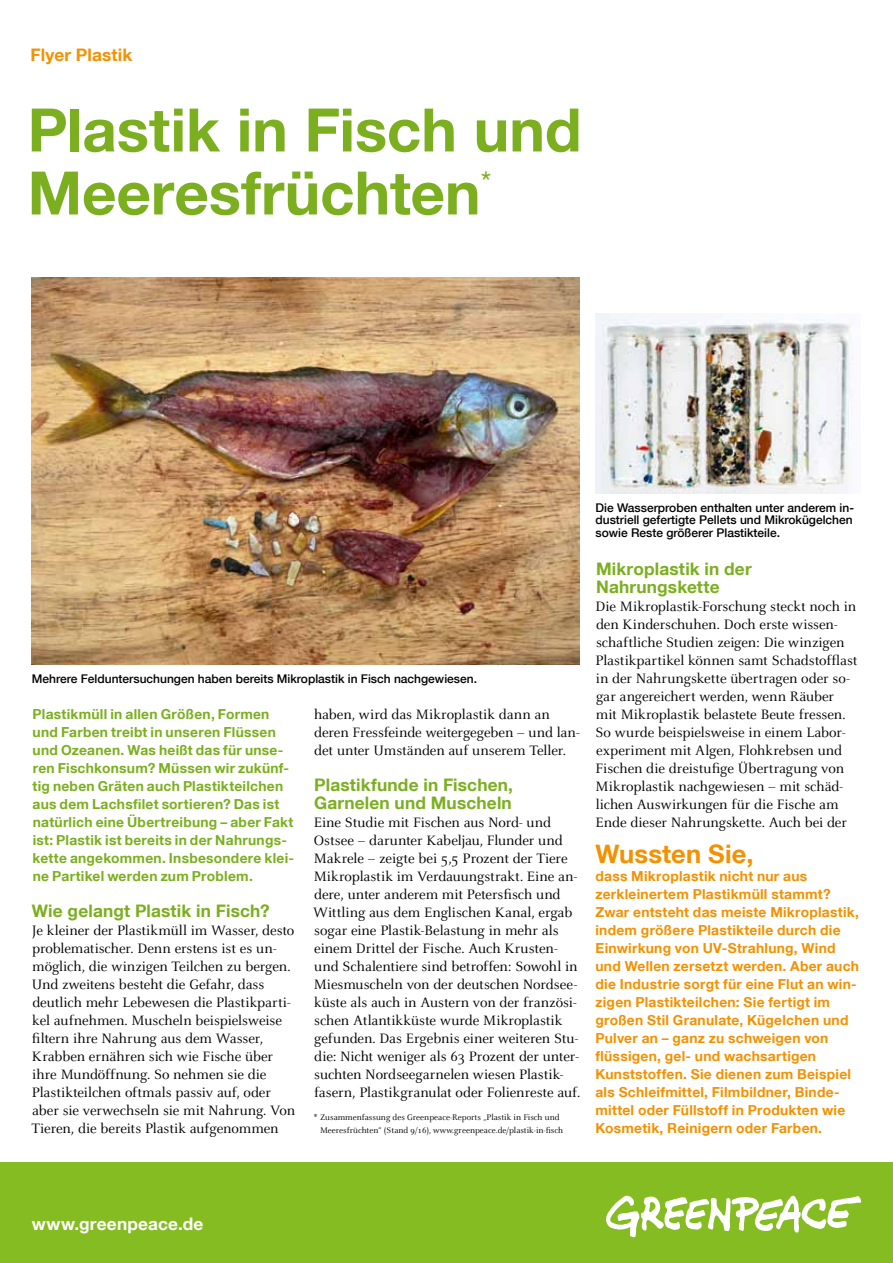
<style>
.page{position:relative;width:893px;height:1263px;background:#fff}
.page>*{position:absolute;margin:0;border:0;box-sizing:border-box;transform-origin:0 0}
.t1{font:700 60px/63px "Helvetica Neue LT Com";color:#7baf1f}
.t2{font:700 25.5px "Helvetica Neue LT Com";letter-spacing:.01em;color:#f39100}
.t3{font:700 17.25px/18px "Helvetica Neue LT Com";letter-spacing:.01em;color:#7baf1f}
.t4{font:700 17.25px "Helvetica Neue LT Com";letter-spacing:.01em;color:#fff}
.t5{font:700 17.25px "Helvetica Neue LT Com";letter-spacing:.01em;color:#f39100}
.t6{font:15px/18px "Celeste";letter-spacing:-.005em;color:#000}
.t7{font:700 13.8px/18px "Helvetica Neue LT Com";letter-spacing:.02em;color:#f39100}
.t8{font:700 13.8px/18px "Helvetica Neue LT Com";letter-spacing:.02em;color:#7baf1f}
.t9{font:500 12px/12.8px "Helvetica Neue LT Com";color:#000;text-align:justify}
.t10{font:9px/12.8px "Celeste";color:#000}
</style>
<div class="page">
<div style="left:0;top:1162px;width:893px;height:101px;background:#85bc21"></div>
<svg style="left:606px;top:1195px;width:255px;height:42px"></svg>
<img style="left:32px;top:277px;width:547px;height:387px">
<img style="left:595px;top:313px;width:258px;height:180px">
<p class="t5" style="left:31px;top:44px;width:103px">Flyer Plastik</p>
<h1 class="t1" style="left:28px;top:97px;width:555px">Plastik in Fisch und<br>Meeresfrüchten<sup>*</sup></h1>
<p class="t9" style="left:32px;top:672px;width:447px">Mehrere Felduntersuchungen haben bereits Mikroplastik in Fisch nachgewiesen.</p>
<p class="t8" style="left:33px;top:704px;width:263px">Plastikmüll in allen Größen, Formen und Farben treibt in unseren Flüssen und Ozeanen. Was heißt das für unse&shy;ren Fischkonsum? Müssen wir zukünf&shy;tig neben Gräten auch Plastikteilchen aus dem Lachsfilet sortieren? Das ist natürlich eine Übertreibung – aber Fakt ist: Plastik ist bereits in der Nahrungs&shy;kette angekommen. Insbesondere klei&shy;ne Partikel werden zum Problem.</p>
<p class="t3" style="left:32px;top:901px;width:239px">Wie gelangt Plastik in Fisch?</p>
<p class="t6" style="left:32px;top:921px;width:265px">Je kleiner der Plastikmüll im Wasser, desto problematischer. Denn erstens ist es un&shy;möglich, die winzigen Teilchen zu bergen.<br>Und zweitens besteht die Gefahr, dass deutlich mehr Lebewesen die Plastikparti&shy;kel aufnehmen. Muscheln beispielsweise filtern ihre Nahrung aus dem Wasser, Krabben ernähren sich wie Fische über ihre Mundöffnung. So nehmen sie die Plastikteilchen oftmals passiv auf, oder aber sie verwechseln sie mit Nahrung. Von Tieren, die bereits Plastik aufgenommen</p>
<p class="t6" style="left:314px;top:705px;width:267px">haben, wird das Mikroplastik dann an deren Fressfeinde weitergegeben – und lan&shy;det unter Umständen auf unserem Teller.</p>
<p class="t3" style="left:314px;top:775px;width:200px">Plastikfunde in Fischen,<br>Garnelen und Muscheln</p>
<p class="t6" style="left:313px;top:813px;width:269px">Eine Studie mit Fischen aus Nord- und Ostsee – darunter Kabeljau, Flunder und Makrele – zeigte bei 5,5 Prozent der Tiere Mikroplastik im Verdauungstrakt. Eine an&shy;dere, unter anderem mit Petersfisch und Wittling aus dem Englischen Kanal, ergab sogar eine Plastik-Belastung in mehr als einem Drittel der Fische. Auch Krusten&shy;und Schalentiere sind betroffen: Sowohl in Miesmuscheln von der deutschen Nordsee&shy;küste als auch in Austern von der französi&shy;schen Atlantikküste wurde Mikroplastik gefunden. Das Ergebnis einer weiteren Stu&shy;die: Nicht weniger als 63 Prozent der unter&shy;suchten Nordseegarnelen wiesen Plastik&shy;fasern, Plastikgranulat oder Folienreste auf.</p>
<p class="t10" style="left:320px;top:1111px;width:244px;text-indent:-6px">* Zusammenfassung des Greenpeace-Reports „Plastik in Fisch und<br>Meeresfrüchten“ (Stand 9/16), www.greenpeace.de/plastik-in-fisch</p>
<p class="t9" style="left:595px;top:501px;width:260px">Die Wasserproben enthalten unter anderem in&shy;dustriell gefertigte Pellets und Mikrokügelchen sowie Reste größerer Plastikteile.</p>
<p class="t3" style="left:596px;top:559px;width:157px">Mikroplastik in der<br>Nahrungskette</p>
<p class="t6" style="left:596px;top:597px;width:264px">Die Mikroplastik-Forschung steckt noch in den Kinderschuhen. Doch erste wissen&shy;schaftliche Studien zeigen: Die winzigen Plastikpartikel können samt Schadstofflast in der Nahrungskette übertragen oder so&shy;gar angereichert werden, wenn Räuber mit Mikroplastik belastete Beute fressen.<br>So wurde beispielsweise in einem Labor&shy;experiment mit Algen, Flohkrebsen und Fischen die dreistufige Übertragung von Mikroplastik nachgewiesen – mit schäd&shy;lichen Auswirkungen für die Fische am Ende dieser Nahrungskette. Auch bei der</p>
<h2 class="t2" style="left:595px;top:837px;width:160px">Wussten Sie,</h2>
<p class="t7" style="left:595px;top:866px;width:265px">dass Mikroplastik nicht nur aus zerkleinertem Plastikmüll stammt?<br>Zwar entsteht das meiste Mikroplastik, indem größere Plastikteile durch die Einwirkung von UV-Strahlung, Wind und Wellen zersetzt werden. Aber auch die Industrie sorgt für eine Flut an win&shy;zigen Plastikteilchen: Sie fertigt im großen Stil Granulate, Kügelchen und Pulver an – ganz zu schweigen von flüssigen, gel- und wachsartigen Kunststoffen. Sie dienen zum Beispiel als Schleifmittel, Filmbildner, Binde&shy;mittel oder Füllstoff in Produkten wie Kosmetik, Reinigern oder Farben.</p>
<p class="t4" style="left:32px;top:1213px;width:173px">www.greenpeace.de</p>
</div>
